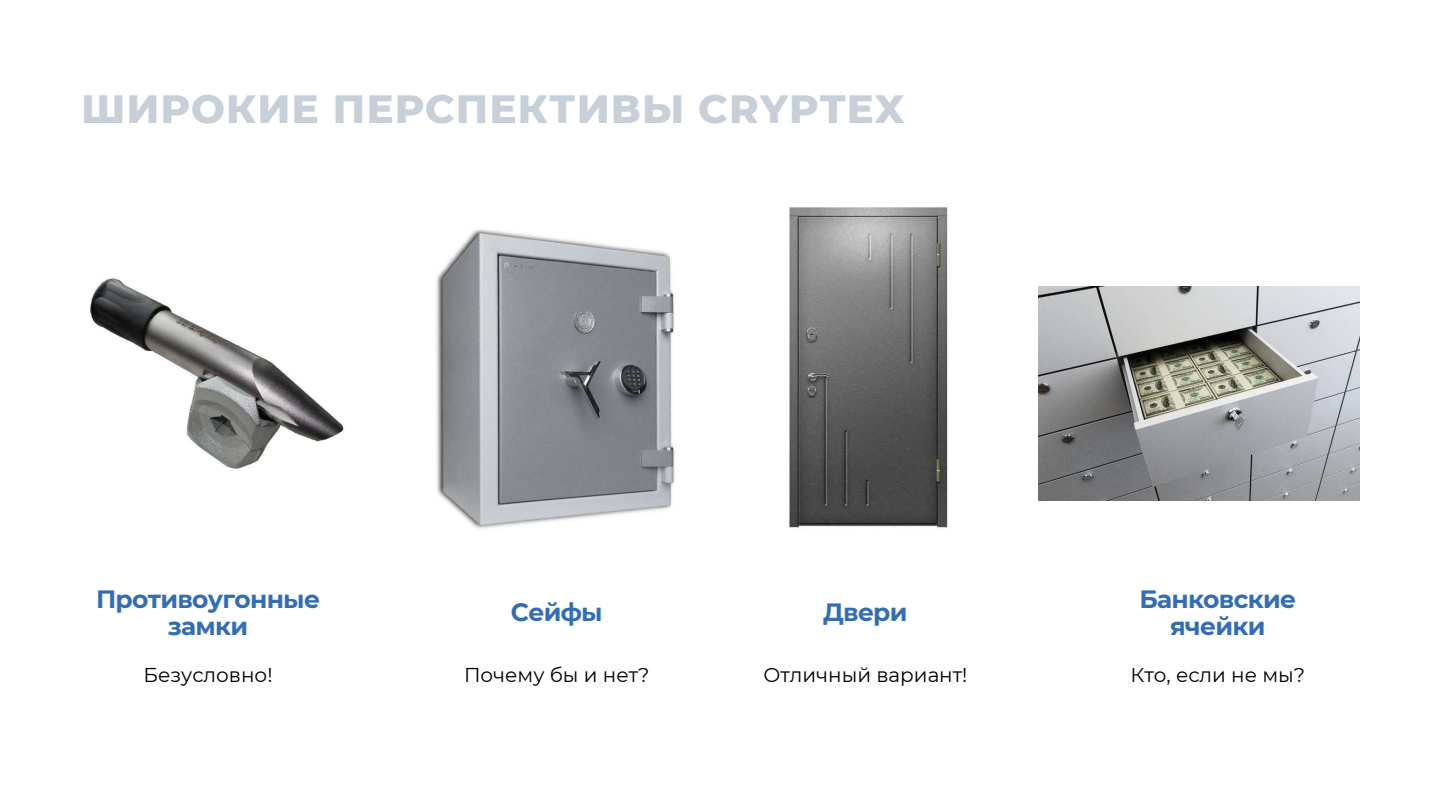
<style>
.page{position:relative;width:1440px;height:810px;background:#fff}
.page>*{position:absolute;margin:0;border:0;box-sizing:border-box;transform-origin:0 0}
.t1{font:800 40.3px "Montserrat";letter-spacing:.03em;color:#c7d0d8}
.t2{font:700 25px/27px "Montserrat";letter-spacing:-.03em;color:#336db4;text-align:center}
.t3{font:20px "Montserrat";color:#000}
</style>
<div class="page">
<img style="left:81px;top:225px;width:299px;height:309px;border-radius:51px">
<img style="left:408px;top:225px;width:298px;height:309px;border-radius:51px">
<img style="left:789px;top:207px;width:159px;height:321px">
<img style="left:1038px;top:286px;width:321px;height:214px">
<h1 class="t1" style="left:81px;top:84px;width:825px">ШИРОКИЕ ПЕРСПЕКТИВЫ CRYPTEX</h1>
<p class="t2" style="left:96px;top:585px;width:226px">Противоугонные замки</p>
<p class="t2" style="left:511px;top:599px;width:93px">Сейфы</p>
<p class="t2" style="left:823px;top:599px;width:86px">Двери</p>
<p class="t2" style="left:1139px;top:585px;width:158px">Банковские ячейки</p>
<p class="t3" style="left:144px;top:663px;width:130px">Безусловно!</p>
<p class="t3" style="left:464px;top:663px;width:187px">Почему бы и нет?</p>
<p class="t3" style="left:763px;top:663px;width:206px">Отличный вариант!</p>
<p class="t3" style="left:1130px;top:663px;width:176px">Кто, если не мы?</p>
</div>
